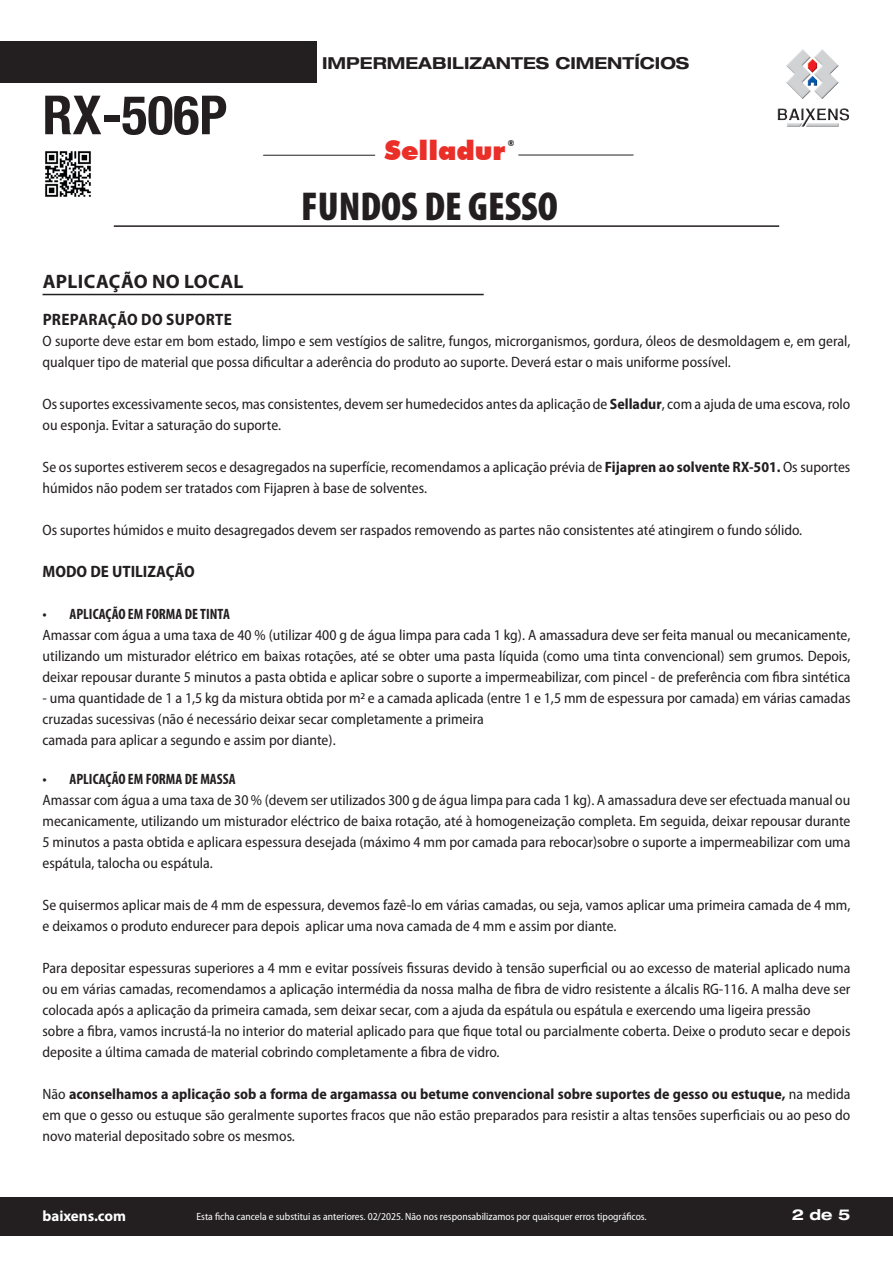
<style>
.page{position:relative;width:893px;height:1263px;background:#fff}
.page>*{position:absolute;margin:0;border:0;box-sizing:border-box;transform-origin:0 0}
.t1{font:700 condensed 54px "Helvetica Neue LT Com";color:#231f20}
.t2{font:900 condensed 40.5px "Myriad Pro";color:#231f20}
.t3{font:900 27px "Futura BT";color:#ea2f29}
.t4{font:700 19.5px "Myriad Pro";letter-spacing:.02em;color:#231f20}
.t5{font:700 semi-condensed 16.5px "Myriad Pro";letter-spacing:.01em;color:#231f20}
.t6{font:700 expanded 16.5px "Helvetica Neue LT Pro";color:#231f20}
.t7{font:semi-condensed 15px/21px "Myriad Pro";color:#231f20}
.t8{font:700 condensed 15px "Myriad Pro";color:#231f20}
.t9{font:700 15px "Myriad Pro";color:#fff}
.t10{font:700 expanded 15px "Helvetica Neue LT Pro";color:#fff}
.t11{font:semi-condensed 10.5px "Myriad Pro";color:#fff}
.t12{font:900 8.1px "Futura BT";color:#231f20}
.s1{font-weight:700}
</style>
<div class="page">
<div style="left:0;top:42px;width:316px;height:41px;background:#231f20"></div>
<hr style="left:114px;top:225px;width:665px;height:2px;background:#231f20">
<img style="left:777px;top:49px;width:72px;height:78px">
<hr style="left:518px;top:155px;width:115px;height:1px;background:#231f20">
<hr style="left:263px;top:155px;width:112px;height:1px;background:#231f20">
<div style="left:0;top:1196px;width:893px;height:39px;background:#231f20"></div>
<img style="left:45px;top:151px;width:46px;height:46px">
<hr style="left:43px;top:294px;width:441px;height:1px;background:#231f20">
<h1 class="t1" style="left:43px;top:83px;width:186px">RX-506P</h1>
<h3 class="t4" style="left:43px;top:268px;width:202px">APLICAÇÃO NO LOCAL</h3>
<p class="t6" style="left:322px;top:52px;width:369px">IMPERMEABILIZANTES CIMENTÍCIOS</p>
<h3 class="t3" style="left:385px;top:134px;width:123px">Selladur</h3>
<p class="t12" style="left:508px;top:138px;width:8px">®</p>
<h2 class="t2" style="left:301px;top:184px;width:258px">FUNDOS DE GESSO</h2>
<p class="t5" style="left:43px;top:311px;width:191px">PREPARAÇÃO DO SUPORTE</p>
<p class="t7" style="left:43px;top:331px;width:809px">O suporte deve estar em bom estado, limpo e sem vestígios de salitre, fungos, microrganismos, gordura, óleos de desmoldagem e, em geral, qualquer tipo de material que possa dificultar a aderência do produto ao suporte. Deverá estar o mais uniforme possível.</p>
<p class="t7" style="left:43px;top:394px;width:809px">Os suportes excessivamente secos, mas consistentes, devem ser humedecidos antes da aplicação de <span class="s1">Selladur</span>, com a ajuda de uma escova, rolo ou esponja. Evitar a saturação do suporte.</p>
<p class="t7" style="left:43px;top:457px;width:809px">Se os suportes estiverem secos e desagregados na superfície, recomendamos a aplicação prévia de <span class="s1">Fijapren ao solvente RX-501.</span> Os suportes húmidos não podem ser tratados com Fijapren à base de solventes.</p>
<p class="t7" style="left:43px;top:520px;width:761px">Os suportes húmidos e muito desagregados devem ser raspados removendo as partes não consistentes até atingirem o fundo sólido.</p>
<p class="t5" style="left:43px;top:563px;width:154px">MODO DE UTILIZAÇÃO</p>
<p class="t8" style="left:43px;top:605px;width:189px">• APLICAÇÃO EM FORMA DE TINTA</p>
<p class="t7" style="left:43px;top:625px;width:809px;text-align:justify">Amassar com água a uma taxa de 40 % (utilizar 400 g de água limpa para cada 1 kg). A amassadura deve ser feita manual ou mecanicamente, utilizando um misturador elétrico em baixas rotações, até se obter uma pasta líquida (como uma tinta convencional) sem grumos. Depois, deixar repousar durante 5 minutos a pasta obtida e aplicar sobre o suporte a impermeabilizar, com pincel - de preferência com fibra sintética</p>
<p class="t7" style="left:43px;top:688px;width:809px">- uma quantidade de 1 a 1,5 kg da mistura obtida por m2 e a camada aplicada (entre 1 e 1,5 mm de espessura por camada) em várias camadas cruzadas sucessivas (não é necessário deixar secar completamente a primeira<br>camada para aplicar a segundo e assim por diante).</p>
<p class="t8" style="left:43px;top:770px;width:195px">• APLICAÇÃO EM FORMA DE MASSA</p>
<p class="t7" style="left:43px;top:790px;width:809px;text-align:justify">Amassar com água a uma taxa de 30 % (devem ser utilizados 300 g de água limpa para cada 1 kg). A amassadura deve ser efectuada manual ou mecanicamente, utilizando um misturador eléctrico de baixa rotação, até à homogeneização completa. Em seguida, deixar repousar durante 5 minutos a pasta obtida e aplicara espessura desejada (máximo 4 mm por camada para rebocar)sobre o suporte a impermeabilizar com uma espátula, talocha ou espátula.</p>
<p class="t7" style="left:43px;top:895px;width:809px">Se quisermos aplicar mais de 4 mm de espessura, devemos fazê-lo em várias camadas, ou seja, vamos aplicar uma primeira camada de 4 mm, e deixamos o produto endurecer para depois aplicar uma nova camada de 4 mm e assim por diante.</p>
<p class="t7" style="left:43px;top:958px;width:809px">Para depositar espessuras superiores a 4 mm e evitar possíveis fissuras devido à tensão superficial ou ao excesso de material aplicado numa ou em várias camadas, recomendamos a aplicação intermédia da nossa malha de fibra de vidro resistente a álcalis RG-116. A malha deve ser colocada após a aplicação da primeira camada, sem deixar secar, com a ajuda da espátula ou espátula e exercendo uma ligeira pressão<br>sobre a fibra, vamos incrustá-la no interior do material aplicado para que fique total ou parcialmente coberta. Deixe o produto secar e depois deposite a última camada de material cobrindo completamente a fibra de vidro.</p>
<p class="t7" style="left:43px;top:1084px;width:809px;text-align:justify">Não <span class="s1">aconselhamos a aplicação sob a forma de argamassa ou betume convencional sobre suportes de gesso ou estuque,</span> na medida em que o gesso ou estuque são geralmente suportes fracos que não estão preparados para resistir a altas tensões superficiais ou ao peso do novo material depositado sobre os mesmos.</p>
<p class="t9" style="left:43px;top:1206px;width:85px">baixens.com</p>
<p class="t11" style="left:196px;top:1211px;width:452px">Esta ficha cancela e substitui as anteriores. 02/2025. Não nos responsabilizamos por quaisquer erros tipográficos.</p>
<p class="t10" style="left:792px;top:1205px;width:60px">2 de 5</p>
</div>
